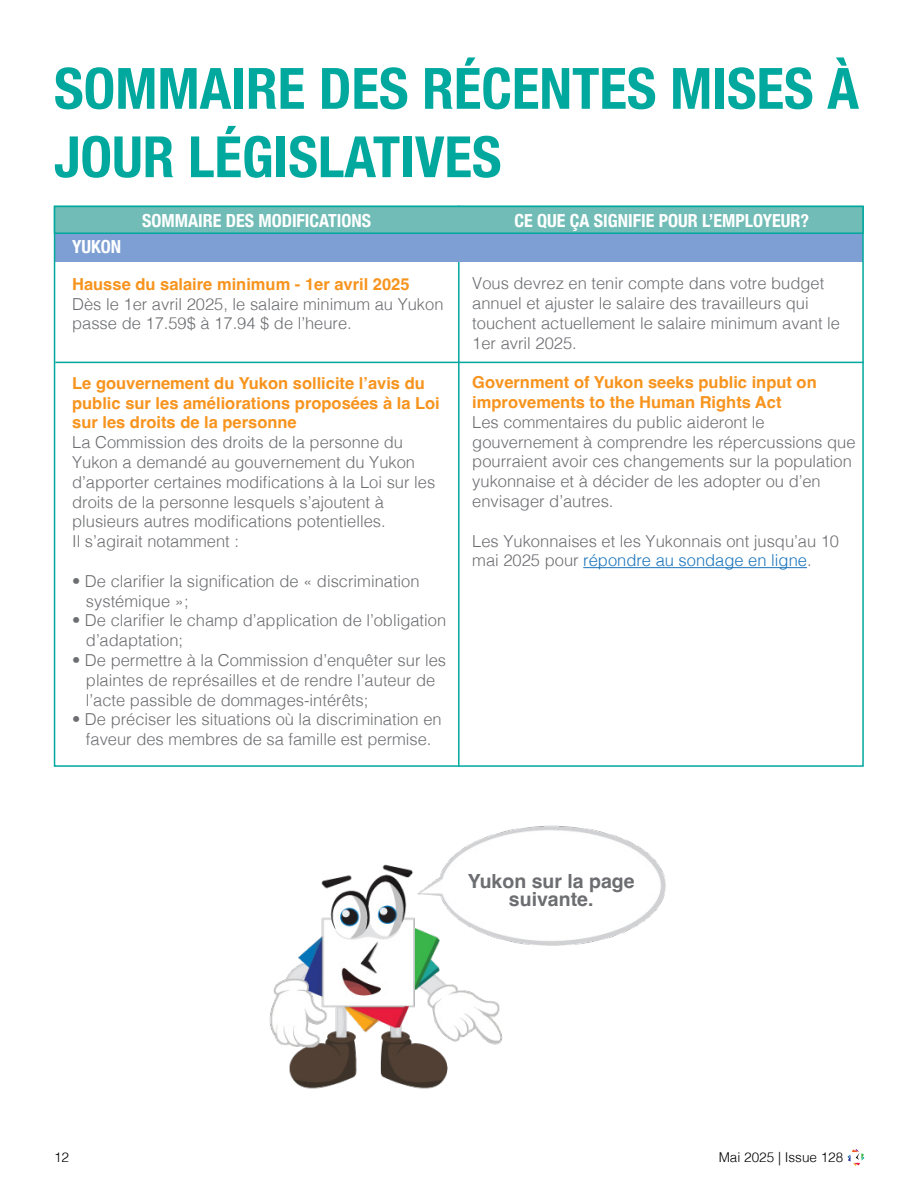
<style>
.page{position:relative;width:918px;height:1188px;background:#fff}
.page>*{position:absolute;margin:0;border:0;box-sizing:border-box;transform-origin:0 0}
.t1{font:700 condensed 57px/68.4px "Helvetica Neue";color:#00a89e}
.t2{font:700 19.5px/18px "Helvetica";color:#6d6e71;text-align:center}
.t3{font:700 condensed 18px "Helvetica Neue";color:#fff}
.t4{font:300 16.5px/19.8px "Helvetica";color:#6d6e71}
.t5{font:700 16.5px/19.8px "Helvetica";color:#f7941e}
.t6{font:300 13.5px "Helvetica";color:#000}
.s1{color:#1c75bc}
</style>
<div class="page">
<svg style="left:848px;top:1149px;width:16px;height:17px"></svg>
<hr style="left:458px;top:206px;width:2px;height:561px;background:#00a89e">
<div style="left:55px;top:232px;width:807px;height:30px;background:#7d9fd3"></div>
<div style="left:54px;top:206px;width:810px;height:28px;background:#71bcb6;border:2px solid #00a89e"></div>
<hr style="left:583px;top:567px;width:224px;height:1px;background:#1c75bc">
<hr style="left:55px;top:362px;width:809px;height:1px;background:#00a89e">
<img style="left:269px;top:825px;width:397px;height:264px">
<h1 class="t1" style="left:54px;top:50px;width:806px">SOMMAIRE DES RÉCENTES MISES À<br>JOUR LÉGISLATIVES</h1>
<p class="t3" style="left:72px;top:231px;width:51px">YUKON</p>
<p class="t3" style="left:142px;top:205px;width:231px">SOMMAIRE DES MODIFICATIONS</p>
<p class="t3" style="left:515px;top:205px;width:296px">CE QUE ÇA SIGNIFIE POUR L’EMPLOYEUR?</p>
<p class="t5" style="left:72px;top:276px;width:339px">Hausse du salaire minimum - 1er avril 2025</p>
<p class="t4" style="left:72px;top:293px;width:373px">Dès le 1er avril 2025, le salaire minimum au Yukon passe de 17.59$ à 17.94 $ de l’heure.</p>
<p class="t5" style="left:72px;top:375px;width:369px">Le gouvernement du Yukon sollicite l’avis du public sur les améliorations proposées à la Loi sur les droits de la personne</p>
<p class="t4" style="left:72px;top:431px;width:365px">La Commission des droits de la personne du Yukon a demandé au gouvernement du Yukon d’apporter certaines modifications à la Loi sur les droits de la personne lesquels s’ajoutent à plusieurs autres modifications potentielles.<br>Il s’agirait notamment :</p>
<p class="t4" style="left:86px;top:570px;width:335px;text-indent:-14px">• De clarifier la signification de « discrimination systémique »;</p>
<p class="t4" style="left:86px;top:609px;width:362px;text-indent:-14px">• De clarifier le champ d’application de l’obligation d’adaptation;</p>
<p class="t4" style="left:86px;top:649px;width:362px;text-indent:-14px">• De permettre à la Commission d’enquêter sur les plaintes de représailles et de rendre l’auteur de l’acte passible de dommages-intérêts;</p>
<p class="t4" style="left:72px;top:708px;width:371px;text-align:center">• De préciser les situations où la discrimination en faveur des membres de sa famille est permise.</p>
<p class="t4" style="left:472px;top:272px;width:369px">Vous devrez en tenir compte dans votre budget annuel et ajuster le salaire des travailleurs qui touchent actuellement le salaire minimum avant le 1er avril 2025.</p>
<p class="t5" style="left:472px;top:374px;width:346px">Government of Yukon seeks public input on improvements to the Human Rights Act</p>
<p class="t4" style="left:472px;top:411px;width:385px">Les commentaires du public aideront le gouvernement à comprendre les répercussions que pourraient avoir ces changements sur la population yukonnaise et à décider de les adopter ou d’en envisager d’autres.</p>
<p class="t4" style="left:472px;top:530px;width:368px">Les Yukonnaises et les Yukonnais ont jusqu’au 10 mai 2025 pour <span class="s1">répondre au sondage en ligne</span>.</p>
<p class="t2" style="left:468px;top:874px;width:168px">Yukon sur la page suivante.</p>
<p class="t6" style="left:54px;top:1145px;width:17px">12</p>
<p class="t6" style="left:719px;top:1145px;width:126px">Mai 2025 | Issue 128</p>
</div>
